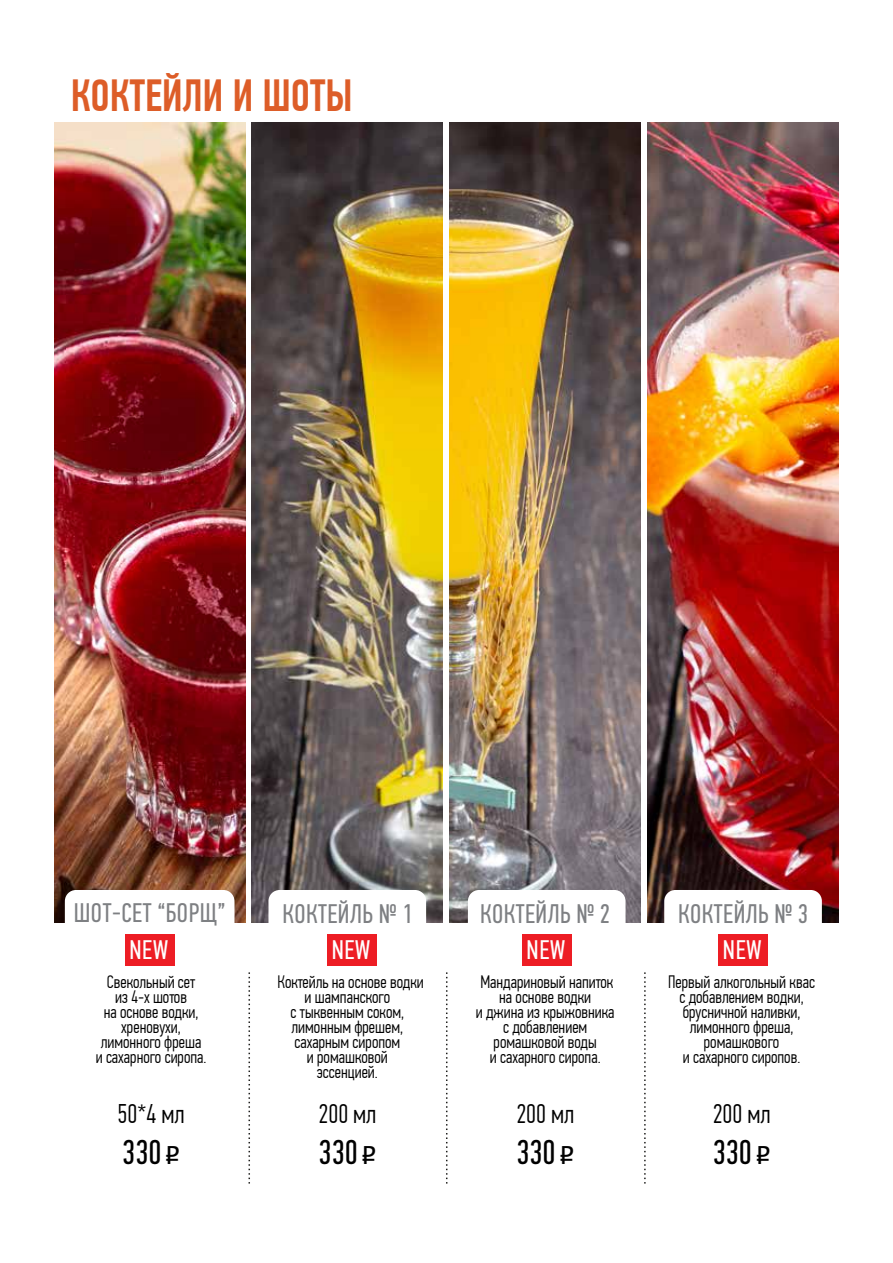
<style>
.page{position:relative;width:893px;height:1263px;background:#fff}
.page>*{position:absolute;margin:0;border:0;box-sizing:border-box;transform-origin:0 0}
.t1{font:500 45px "PF Din Text Comp Pro";color:#dd5d28}
.t2{font:34.5px "PF Din Text Comp Pro";color:#000}
.t3{font:27px "PF Din Text Comp Pro";letter-spacing:.02em;color:#7e8083}
.t4{font:300 27px "PF Din Text Comp Pro";color:#000}
.t5{font:27px "PF Din Text Comp Pro";letter-spacing:.02em;color:#fff}
.t6{font:300 18px/15px "PF Din Text Comp Pro";color:#000;text-align:center}
.s1{font-family:"ALS Rubl";font-size:25.5px}
</style>
<div class="page">
<img style="left:54px;top:123px;width:191px;height:799px">
<img style="left:449px;top:123px;width:192px;height:799px">
<img style="left:252px;top:123px;width:191px;height:799px">
<img style="left:647px;top:123px;width:192px;height:799px">
<div style="left:664px;top:890px;width:158px;height:60px;background:#fff;border-radius:11px"></div>
<div style="left:468px;top:890px;width:157px;height:60px;background:#fff;border-radius:11px"></div>
<div style="left:268px;top:890px;width:158px;height:60px;background:#fff;border-radius:11px"></div>
<div style="left:65px;top:890px;width:169px;height:60px;background:#fff;border-radius:11px"></div>
<div style="left:522px;top:934px;width:50px;height:32px;background:#ed1d24"></div>
<div style="left:327px;top:934px;width:50px;height:32px;background:#ed1d24"></div>
<div style="left:125px;top:934px;width:50px;height:32px;background:#ed1d24"></div>
<div style="left:718px;top:934px;width:50px;height:32px;background:#ed1d24"></div>
<svg style="left:248px;top:972px;width:2px;height:211px"></svg>
<svg style="left:446px;top:972px;width:1px;height:211px"></svg>
<svg style="left:644px;top:972px;width:2px;height:211px"></svg>
<h1 class="t1" style="left:71px;top:70px;width:284px">КОКТЕЙЛИ И ШОТЫ</h1>
<h3 class="t3" style="left:74px;top:897px;width:153px">ШОТ-СЕТ “БОРЩ”</h3>
<h3 class="t3" style="left:282px;top:898px;width:131px">КОКТЕЙЛЬ № 1</h3>
<h3 class="t3" style="left:480px;top:898px;width:131px">КОКТЕЙЛЬ № 2</h3>
<h3 class="t3" style="left:678px;top:898px;width:131px">КОКТЕЙЛЬ № 3</h3>
<h3 class="t5" style="left:130px;top:935px;width:40px">NEW</h3>
<h3 class="t5" style="left:332px;top:935px;width:40px">NEW</h3>
<h3 class="t5" style="left:527px;top:935px;width:40px">NEW</h3>
<h3 class="t5" style="left:723px;top:935px;width:40px">NEW</h3>
<p class="t6" style="left:96px;top:974px;width:112px">Свекольный сет<br>из 4-х шотов<br>на основе водки, хреновухи, лимонного фреша и сахарного сиропа.</p>
<h3 class="t4" style="left:118px;top:1098px;width:68px">50*4 мл</h3>
<h2 class="t2" style="left:122px;top:1133px;width:59px">330<span class="s1">O</span></h2>
<p class="t6" style="left:278px;top:974px;width:148px">Коктейль на основе водки и шампанского<br>с тыквенным соком, лимонным фрешем, сахарным сиропом<br>и ромашковой эссенцией.</p>
<h3 class="t4" style="left:319px;top:1098px;width:59px">200 мл</h3>
<h2 class="t2" style="left:319px;top:1133px;width:59px">330<span class="s1">O</span></h2>
<p class="t6" style="left:476px;top:974px;width:140px">Мандариновый напиток на основе водки<br>и джина из крыжовника с добавлением ромашковой воды<br>и сахарного сиропа.</p>
<h3 class="t4" style="left:516px;top:1098px;width:59px">200 мл</h3>
<h2 class="t2" style="left:516px;top:1133px;width:59px">330<span class="s1">O</span></h2>
<p class="t6" style="left:668px;top:974px;width:148px">Первый алкогольный квас с добавлением водки, брусничной наливки, лимонного фреша, ромашкового<br>и сахарного сиропов.</p>
<h3 class="t4" style="left:713px;top:1098px;width:59px">200 мл</h3>
<h2 class="t2" style="left:713px;top:1133px;width:59px">330<span class="s1">O</span></h2>
</div>
